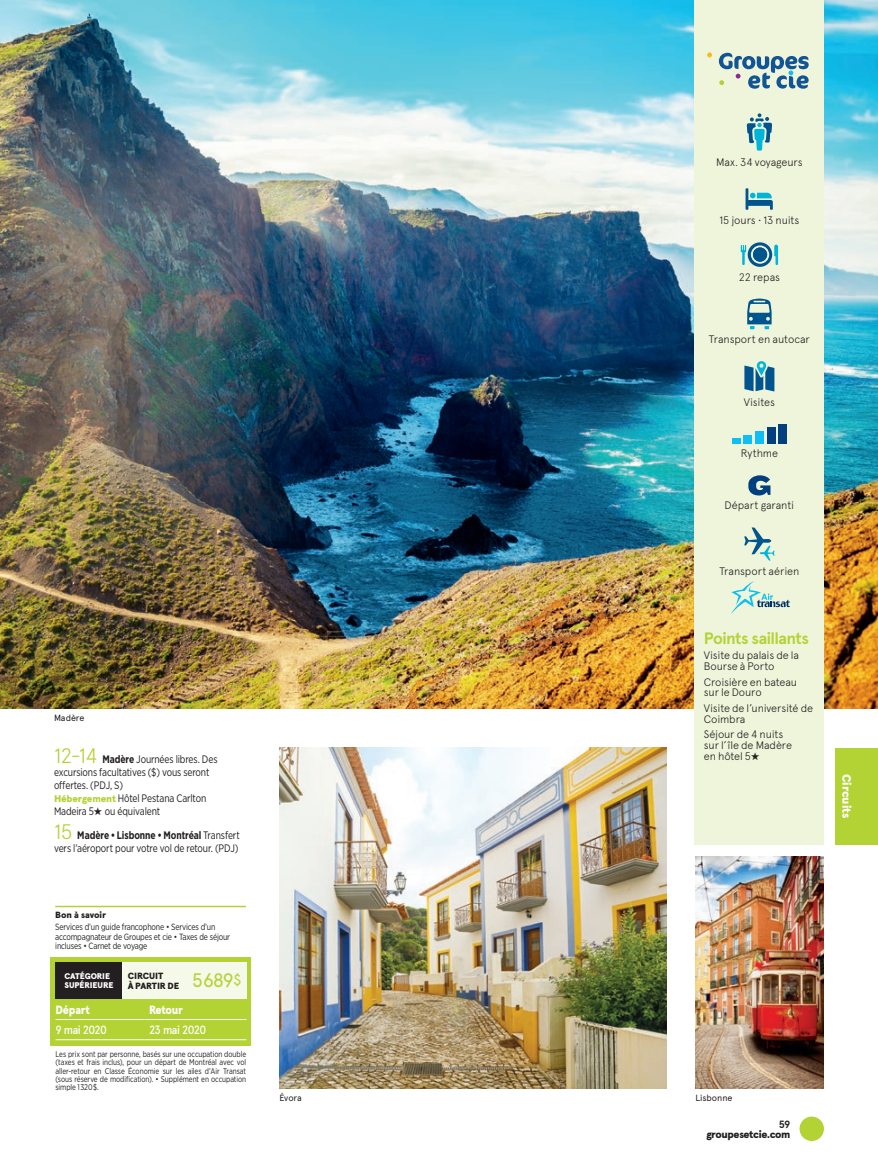
<style>
.page{position:relative;width:878px;height:1168px;background:#fff}
.page>*{position:absolute;margin:0;border:0;box-sizing:border-box;transform-origin:0 0}
.t1{font:700 16.5px "Apercu";letter-spacing:-.035em;color:#b3d234}
.t2{font:500 12px "Apercu";letter-spacing:-.055em;color:#fff;scale:.9 1}
.t3{font:900 12px "Apercu";letter-spacing:-.02em;color:#fff;scale:.9 1}
.t4{font:900 12px "Apercu";letter-spacing:-.02em;color:#fff}
.t5{font:300 10.8px/10.8px "Apercu Pro";letter-spacing:-.01em;color:#231f20}
.t6{font:10.8px/13.2px "Gotham Narrow";letter-spacing:-.01em;color:#231f20;scale:.9 1}
.t7{font:900 10.5px "Apercu";letter-spacing:-.04em;color:#231f20}
.t8{font:700 10.5px "Apercu Pro";color:#231f20}
.t9{font:9px/9.4px "Gotham Narrow";letter-spacing:-.02em;color:#231f20;scale:.9 1}
.t10{font:900 9px/10.5px "Apercu";letter-spacing:-.01em;color:#231f20}
.t11{font:9px "Apercu Pro";letter-spacing:-.01em;color:#231f20}
.t12{font:8.25px/8.2px "Gotham Narrow";letter-spacing:-.005em;color:#231f20;text-align:justify;scale:.9 1}
.t13{font:900 8.25px/8.2px "Apercu";letter-spacing:-.01em;color:#fff}
.s1{font-family:"Apercu Pro";font-weight:300;font-size:21px;color:#b3d234}
.s2{font-weight:700}
.s3{font-family:"Apercu";font-weight:900;font-size:9.75px;color:#b3d234}
</style>
<div class="page">
<img style="left:279px;top:747px;width:387px;height:342px">
<img style="left:0;top:0;width:878px;height:708px">
<div style="left:835px;top:748px;width:43px;height:96px;background:#b3d234"></div>
<img style="left:695px;top:856px;width:129px;height:233px">
<div style="left:799px;top:1116px;width:25px;height:25px;background:#b3d234;border-radius:50%"></div>
<hr style="left:55px;top:906px;width:191px;height:1px;background:#b3d234">
<div style="left:694px;top:0;width:130px;height:773px;background:#eff5db"></div>
<svg style="left:707px;top:53px;width:5px;height:4px"></svg>
<svg style="left:718px;top:53px;width:90px;height:36px"></svg>
<svg style="left:746px;top:113px;width:26px;height:38px"></svg>
<svg style="left:745px;top:188px;width:27px;height:22px"></svg>
<svg style="left:740px;top:242px;width:38px;height:25px"></svg>
<div style="left:753px;top:247px;width:14px;height:15px;background:#01558e;border-radius:50%"></div>
<svg style="left:747px;top:299px;width:24px;height:30px"></svg>
<svg style="left:744px;top:361px;width:30px;height:30px"></svg>
<div style="left:732px;top:438px;width:8px;height:5px;background:#0dbff2"></div>
<div style="left:743px;top:434px;width:9px;height:9px;background:#0dbff2"></div>
<div style="left:755px;top:431px;width:8px;height:12px;background:#0dbff2"></div>
<div style="left:766px;top:427px;width:9px;height:16px;background:#013f7e"></div>
<div style="left:778px;top:424px;width:8px;height:19px;background:#013f7e"></div>
<svg style="left:748px;top:475px;width:22px;height:20px"></svg>
<svg style="left:744px;top:527px;width:30px;height:34px"></svg>
<svg style="left:731px;top:581px;width:58px;height:33px"></svg>
<div style="left:50px;top:957px;width:201px;height:88px;background:#b3d234"></div>
<div style="left:56px;top:962px;width:66px;height:36px;background:#231f20"></div>
<div style="left:122px;top:962px;width:124px;height:36px;background:#f5f9e9"></div>
<hr style="left:56px;top:1019px;width:89px;height:1px;background:#fff">
<hr style="left:145px;top:1019px;width:101px;height:1px;background:#fff">
<hr style="left:56px;top:1039px;width:89px;height:1px;background:#fff">
<hr style="left:145px;top:1039px;width:101px;height:1px;background:#fff">
<div style="left:694px;top:770px;width:130px;height:74px;background:#eff5db"></div>
<hr style="left:726px;top:0;width:147px;height:1px;background:#ed028c">
<p class="t11" style="left:54px;top:711px;width:32px">Madère</p>
<p class="t6" style="left:54px;top:752px;width:183px"><span class="s1">12-14</span> <span class="s2">Madère</span> Journées libres. Des excursions facultatives ($) vous seront offertes. (PDJ, S)<br><span class="s3">Hébergement</span> Hôtel Pestana Carlton<br>Madeira 5★ ou équivalent</p>
<p class="t6" style="left:54px;top:828px;width:208px"><span class="s1">15</span> <span class="s2">Madère • Lisbonne • Montréal</span> Transfert vers l’aéroport pour votre vol de retour. (PDJ)</p>
<p class="t10" style="left:55px;top:909px;width:52px">Bon à savoir</p>
<p class="t9" style="left:55px;top:922px;width:196px">Services d’un guide francophone • Services d’un accompagnateur de Groupes et cie • Taxes de séjour incluses • Carnet de voyage</p>
<p class="t13" style="left:65px;top:972px;width:50px">CATÉGORIE<br>SUPÉRIEURE</p>
<p class="t10" style="left:128px;top:970px;width:115px">CIRCUIT<br>À PARTIR DE <sup>5689</sup><sup>$</sup></p>
<p class="t3" style="left:56px;top:1002px;width:40px">Départ</p>
<p class="t3" style="left:149px;top:1002px;width:39px">Retour</p>
<p class="t2" style="left:56px;top:1022px;width:59px">9 mai 2020</p>
<p class="t2" style="left:149px;top:1022px;width:65px">23 mai 2020</p>
<p class="t12" style="left:56px;top:1050px;width:213px">Les prix sont par personne, basés sur une occupation double (taxes et frais inclus), pour un départ de Montréal avec vol aller-retour en Classe Économie sur les ailes d’Air Transat (sous réserve de modification). • Supplément en occupation simple 1 320 $.</p>
<p class="t11" style="left:279px;top:1091px;width:24px">Évora</p>
<p class="t5" style="left:716px;top:156px;width:88px">Max. 34 voyageurs</p>
<p class="t5" style="left:719px;top:214px;width:81px">15 jours • 13 nuits</p>
<p class="t5" style="left:738px;top:270px;width:43px">22 repas</p>
<p class="t5" style="left:709px;top:333px;width:102px">Transport en autocar</p>
<p class="t5" style="left:743px;top:396px;width:33px">Visites</p>
<p class="t5" style="left:740px;top:447px;width:39px">Rythme</p>
<p class="t5" style="left:724px;top:499px;width:71px">Départ garanti</p>
<p class="t5" style="left:719px;top:564px;width:82px">Transport aérien</p>
<h1 class="t1" style="left:703px;top:628px;width:107px">Points saillants</h1>
<p class="t5" style="left:703px;top:649px;width:97px">Visite du palais de la<br>Bourse à Porto</p>
<p class="t5" style="left:703px;top:675px;width:95px">Croisière en bateau sur le Douro</p>
<p class="t5" style="left:703px;top:701px;width:111px">Visite de l’université de<br>Coimbra</p>
<p class="t5" style="left:703px;top:728px;width:90px">Séjour de 4 nuits sur l’île de Madère en hôtel 5★</p>
<p class="t4" style="left:854px;top:774px;width:46px;rotate:90deg">Circuits</p>
<p class="t11" style="left:695px;top:1091px;width:39px">Lisbonne</p>
<p class="t8" style="left:779px;top:1116px;width:13px">59</p>
<p class="t7" style="left:706px;top:1128px;width:86px">groupesetcie.com</p>
</div>
